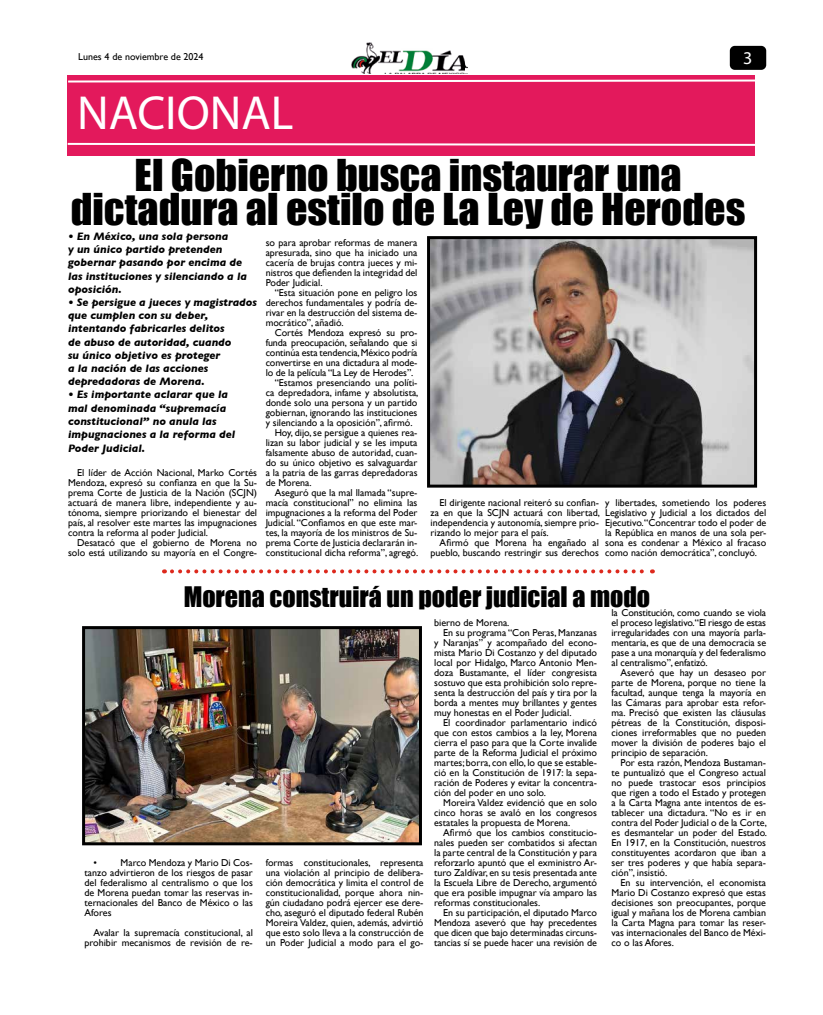
<style>
.page{position:relative;width:823px;height:1015px;background:#fff}
.page>*{position:absolute;margin:0;border:0;box-sizing:border-box;transform-origin:0 0}
.t1{font:48px "Myriad Pro";color:#fff}
.t2{font:40.3px/34px "Impact";color:#000;text-align:center;scale:1.04 1}
.t3{font:26px "Impact";color:#000}
.t4{font:18px "Myriad Pro";color:#fff}
.t5{font:italic 700 11px/13.2px "Gill Sans";color:#000}
.t6{font:10px/10px "Gill Sans";color:#000;text-align:justify}
</style>
<div class="page">
<div style="left:729px;top:46px;width:36px;height:24px;background:#000;border-radius:5px"></div>
<img style="left:362px;top:58px;width:105px;height:16px">
<div style="left:67px;top:75px;width:687px;height:81px;background:#e3195c"></div>
<svg style="left:68px;top:79px;width:687px;height:5px"></svg>
<svg style="left:67px;top:142px;width:688px;height:5px"></svg>
<img style="left:351px;top:42px;width:113px;height:31px">
<svg style="left:172px;top:569px;width:480px;height:4px"></svg>
<img style="left:431px;top:240px;width:321px;height:244px">
<div style="left:427px;top:236px;width:329px;height:252px;border:3px solid #000"></div>
<img style="left:86px;top:630px;width:331px;height:211px">
<div style="left:82px;top:626px;width:339px;height:219px;border:3px solid #000"></div>
<p class="t6" style="left:78px;top:52px;width:127px">Lunes 4 de noviembre de 2024</p>
<h3 class="t4" style="left:742px;top:47px;width:11px">3</h3>
<h1 class="t1" style="left:77px;top:83px;width:218px">NACIONAL</h1>
<h2 class="t2" style="left:71px;top:157px;width:650px">El Gobierno busca instaurar una dictadura al estilo de La Ley de Herodes</h2>
<p class="t5" style="left:68px;top:230px;width:180px">• En México, una sola persona<br>y un único partido pretenden gobernar pasando por encima de las instituciones y silenciando a la oposición.</p>
<p class="t5" style="left:68px;top:296px;width:190px">• Se persigue a jueces y magistrados que cumplen con su deber, intentando fabricarles delitos<br>de abuso de autoridad, cuando<br>su único objetivo es proteger<br>a la nación de las acciones depredadoras de Morena.</p>
<p class="t5" style="left:68px;top:388px;width:168px">• Es importante aclarar que la mal denominada “supremacía constitucional” no anula las impugnaciones a la reforma del</p>
<p class="t5" style="left:68px;top:442px;width:79px">Poder Judicial.</p>
<p class="t6" style="left:68px;top:468px;width:190px;text-indent:9px">El líder de Acción Nacional, Marko Cortés Mendoza, expresó su confianza en que la Su&shy;prema Corte de Justicia de la Nación (SCJN) actuará de manera libre, independiente y au&shy;tónoma, siempre priorizando el bienestar del país, al resolver este martes las impugnaciones contra la reforma al poder Judicial.</p>
<p class="t6" style="left:68px;top:538px;width:190px;text-align:right">Desatacó que el gobierno de Morena no solo está utilizando su mayoría en el Congre-</p>
<p class="t6" style="left:265px;top:238px;width:153px">so para aprobar reformas de manera apresurada, sino que ha iniciado una cacería de brujas contra jueces y mi&shy;nistros que defienden la integridad del Poder Judicial.</p>
<p class="t6" style="left:265px;top:288px;width:153px;text-indent:9px">“Esta situación pone en peligro los derechos fundamentales y podría de&shy;rivar en la destrucción del sistema de&shy;mocrático”, añadió.</p>
<p class="t6" style="left:274px;top:328px;width:144px">Cortés Mendoza expresó su pro-</p>
<p class="t6" style="left:265px;top:338px;width:153px">funda preocupación, señalando que si</p>
<p class="t6" style="left:265px;top:348px;width:153px">continúa esta tendencia, México podría</p>
<p class="t6" style="left:265px;top:358px;width:153px">convertirse en una dictadura al mode-</p>
<p class="t6" style="left:265px;top:368px;width:149px">lo de la película “La Ley de Herodes”.</p>
<p class="t6" style="left:274px;top:378px;width:144px">“Estamos presenciando una políti-</p>
<p class="t6" style="left:265px;top:388px;width:154px">ca depredadora, infame y absolutista,</p>
<p class="t6" style="left:265px;top:398px;width:153px">donde solo una persona y un partido</p>
<p class="t6" style="left:265px;top:408px;width:153px">gobiernan, ignorando las instituciones</p>
<p class="t6" style="left:265px;top:418px;width:148px">y silenciando a la oposición”, afirmó.</p>
<p class="t6" style="left:274px;top:428px;width:144px">Hoy, dijo, se persigue a quienes rea-</p>
<p class="t6" style="left:265px;top:438px;width:153px">lizan su labor judicial y se les imputa</p>
<p class="t6" style="left:265px;top:448px;width:153px">falsamente abuso de autoridad, cuan-</p>
<p class="t6" style="left:265px;top:458px;width:153px">do su único objetivo es salvaguardar</p>
<p class="t6" style="left:265px;top:468px;width:153px">a la patria de las garras depredadoras</p>
<p class="t6" style="left:265px;top:478px;width:48px">de Morena.</p>
<p class="t6" style="left:274px;top:488px;width:144px">Aseguró que la mal llamada “supre-</p>
<p class="t6" style="left:265px;top:498px;width:153px">macía constitucional” no elimina las</p>
<p class="t6" style="left:265px;top:508px;width:153px">impugnaciones a la reforma del Poder</p>
<p class="t6" style="left:265px;top:518px;width:153px">Judicial. “Confiamos en que este mar-</p>
<p class="t6" style="left:265px;top:528px;width:153px">tes, la mayoría de los ministros de Su-</p>
<p class="t6" style="left:265px;top:538px;width:153px">prema Corte de Justicia declararán in-</p>
<p class="t6" style="left:265px;top:548px;width:154px">constitucional dicha reforma”, agregó.</p>
<h3 class="t3" style="left:183px;top:577px;width:468px">Morena construirá un poder judicial a modo</h3>
<p class="t6" style="left:430px;top:498px;width:171px;text-indent:9px">El dirigente nacional reiteró su confian&shy;za en que la SCJN actuará con libertad, independencia y autonomía, siempre prio&shy;rizando lo mejor para el país.</p>
<p class="t6" style="left:430px;top:538px;width:170px;text-align:right">Afirmó que Morena ha engañado al pueblo, buscando restringir sus derechos</p>
<p class="t6" style="left:605px;top:498px;width:162px">y libertades, sometiendo los poderes Legislativo y Judicial a los dictados del Ejecutivo.“Concentrar todo el poder de la República en manos de una sola per&shy;sona es condenar a México al fracaso como nación democrática”, concluyó.</p>
<p class="t6" style="left:611px;top:608px;width:156px">la Constitución, como cuando se viola el proceso legislativo.“El riesgo de estas irregularidades con una mayoría parla&shy;mentaria, es que de una democracia se pase a una monarquía y del federalismo al centralismo”, enfatizó.</p>
<p class="t6" style="left:611px;top:668px;width:156px;text-indent:9px">Aseveró que hay un desaseo por parte de Morena, porque no tiene la facultad, aunque tenga la mayoría en las Cámaras para aprobar esta refor&shy;ma. Precisó que existen las cláusulas pétreas de la Constitución, disposi&shy;ciones irreformables que no pueden mover la división de poderes bajo el principio de separación.</p>
<p class="t6" style="left:611px;top:758px;width:157px;text-indent:9px">Por esta razón, Mendoza Bustaman&shy;te puntualizó que el Congreso actual no puede trastocar esos principios que rigen a todo el Estado y protegen a la Carta Magna ante intentos de es&shy;tablecer una dictadura. “No es ir en contra del Poder Judicial o de la Corte, es desmantelar un poder del Estado.<br>En 1917, en la Constitución, nuestros constituyentes acordaron que iban a ser tres poderes y que había separa&shy;ción”, insistió.</p>
<p class="t6" style="left:611px;top:878px;width:156px;text-indent:9px">En su intervención, el economista Mario Di Costanzo expresó que estas decisiones son preocupantes, porque igual y mañana los de Morena cambian la Carta Magna para tomar las reser&shy;vas internacionales del Banco de Méxi&shy;co o las Afores.</p>
<p class="t6" style="left:434px;top:618px;width:77px">bierno de Morena.</p>
<p class="t6" style="left:443px;top:628px;width:155px">En su programa “Con Peras, Manzanas</p>
<p class="t6" style="left:434px;top:638px;width:164px">y Naranjas” y acompañado del econo-</p>
<p class="t6" style="left:434px;top:648px;width:164px">mista Mario Di Costanzo y del diputado</p>
<p class="t6" style="left:434px;top:658px;width:164px">local por Hidalgo, Marco Antonio Men-</p>
<p class="t6" style="left:434px;top:668px;width:164px">doza Bustamante, el líder congresista</p>
<p class="t6" style="left:434px;top:678px;width:164px">sostuvo que esta prohibición solo repre-</p>
<p class="t6" style="left:434px;top:688px;width:164px">senta la destrucción del país y tira por la</p>
<p class="t6" style="left:434px;top:698px;width:164px">borda a mentes muy brillantes y gentes</p>
<p class="t6" style="left:434px;top:708px;width:139px">muy honestas en el Poder Judicial.</p>
<p class="t6" style="left:443px;top:718px;width:155px">El coordinador parlamentario indicó</p>
<p class="t6" style="left:434px;top:728px;width:164px">que con estos cambios a la ley, Morena</p>
<p class="t6" style="left:434px;top:738px;width:164px">cierra el paso para que la Corte invalide</p>
<p class="t6" style="left:434px;top:748px;width:164px">parte de la Reforma Judicial el próximo</p>
<p class="t6" style="left:434px;top:758px;width:164px">martes; borra, con ello, lo que se estable-</p>
<p class="t6" style="left:434px;top:768px;width:164px">ció en la Constitución de 1917: la sepa-</p>
<p class="t6" style="left:434px;top:778px;width:164px">ración de Poderes y evitar la concentra-</p>
<p class="t6" style="left:434px;top:788px;width:113px">ción del poder en uno solo.</p>
<p class="t6" style="left:443px;top:798px;width:155px">Moreira Valdez evidenció que en solo</p>
<p class="t6" style="left:434px;top:808px;width:164px">cinco horas se avaló en los congresos</p>
<p class="t6" style="left:434px;top:818px;width:137px">estatales la propuesta de Morena.</p>
<p class="t6" style="left:443px;top:828px;width:155px">Afirmó que los cambios constitucio-</p>
<p class="t6" style="left:434px;top:838px;width:164px">nales pueden ser combatidos si afectan</p>
<p class="t6" style="left:434px;top:848px;width:164px">la parte central de la Constitución y para</p>
<p class="t6" style="left:434px;top:858px;width:164px">reforzarlo apuntó que el exministro Ar-</p>
<p class="t6" style="left:434px;top:868px;width:164px">turo Zaldívar, en su tesis presentada ante</p>
<p class="t6" style="left:434px;top:878px;width:164px">la Escuela Libre de Derecho, argumentó</p>
<p class="t6" style="left:434px;top:888px;width:164px">que era posible impugnar vía amparo las</p>
<p class="t6" style="left:434px;top:898px;width:108px">reformas constitucionales.</p>
<p class="t6" style="left:443px;top:908px;width:155px">En su participación, el diputado Marco</p>
<p class="t6" style="left:434px;top:918px;width:164px">Mendoza aseveró que hay precedentes</p>
<p class="t6" style="left:434px;top:928px;width:164px">que dicen que bajo determinadas circuns-</p>
<p class="t6" style="left:434px;top:938px;width:164px">tancias sí se puede hacer una revisión de</p>
<p class="t6" style="left:84px;top:858px;width:170px;text-indent:9px">• Marco Mendoza y Mario Di Cos&shy;tanzo advirtieron de los riesgos de pasar del federalismo al centralismo o que los de Morena puedan tomar las reservas in&shy;ternacionales del Banco de México o las Afores</p>
<p class="t6" style="left:84px;top:928px;width:170px;text-align:right">Avalar la supremacía constitucional, al prohibir mecanismos de revisión de re-</p>
<p class="t6" style="left:265px;top:858px;width:159px">formas constitucionales, representa una violación al principio de delibera&shy;ción democrática y limita el control de constitucionalidad, porque ahora nin&shy;gún ciudadano podrá ejercer ese dere&shy;cho, aseguró el diputado federal Rubén Moreira Valdez, quien, además, advirtió que esto solo lleva a la construcción de un Poder Judicial a modo para el go-</p>
</div>
